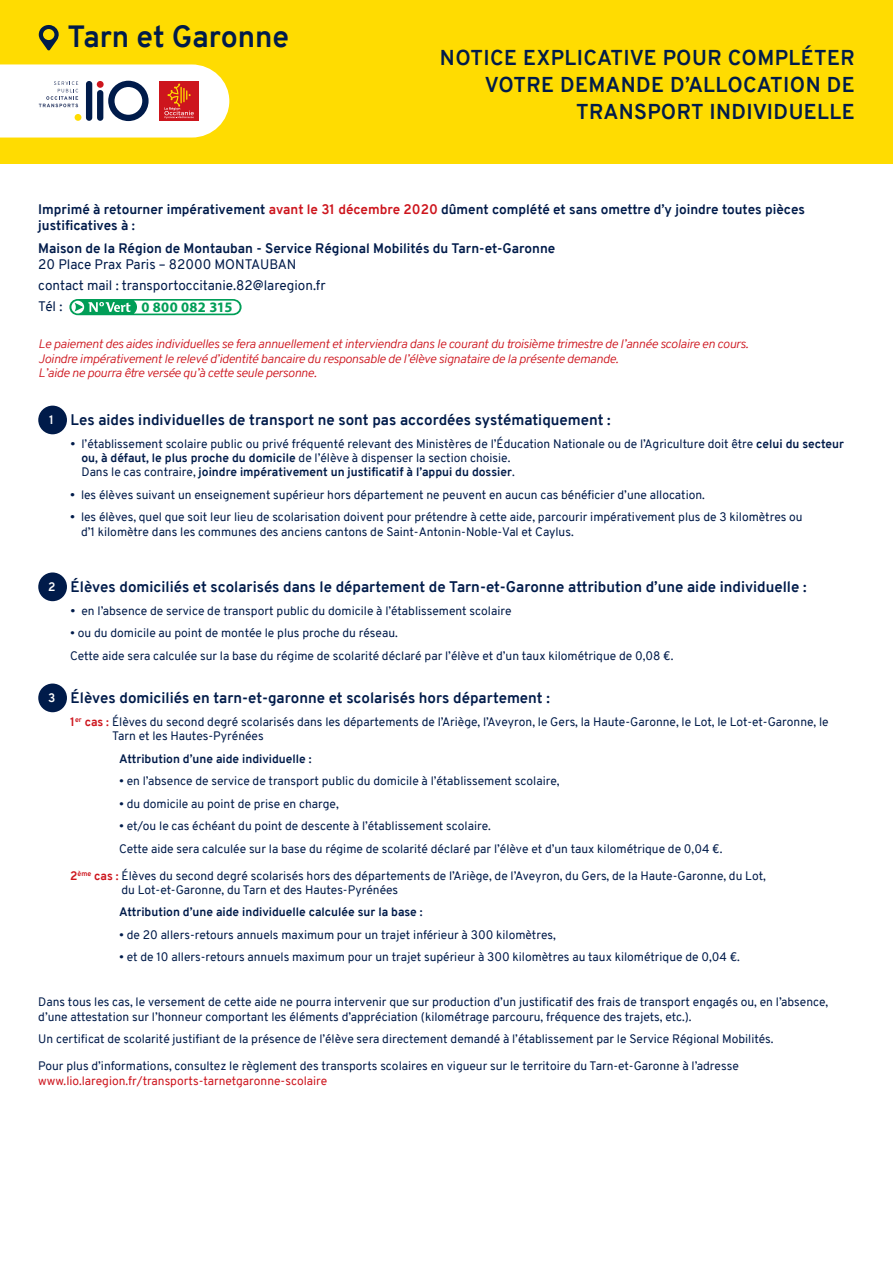
<style>
.page{position:relative;width:893px;height:1263px;background:#fff}
.page>*{position:absolute;margin:0;border:0;box-sizing:border-box;transform-origin:0 0}
.t1{font:700 30px "Overpass";color:#001b4a}
.t2{font:700 21px/27px "Overpass";letter-spacing:.02em;color:#001b4a;text-align:right}
.t3{font:700 15px "Overpass";color:#001b4a}
.t4{font:700 14.55px "Myriad Pro";letter-spacing:.015em;color:#009e57}
.t5{font:700 13.5px/16.2px "Overpass";color:#001b4a}
.t6{font:13.5px "Overpass";color:#001b4a}
.t7{font:12px/14.4px "Overpass";color:#001b4a}
.t8{font:italic 300 12px "Overpass";letter-spacing:-.03em;color:#cd151d;scale:1.08 1}
.t9{font:700 12px "Overpass";color:#001b4a}
.t10{font:12px "Overpass";color:#cd151d}
.t11{font:700 12px "Overpass";color:#fff}
.s1{color:#cd151d}
.s2{font-weight:700}
.s3{font-weight:700;color:#cd151d}
</style>
<div class="page">
<div style="left:0;top:0;width:893px;height:164px;background:#ffdc01"></div>
<svg style="left:69px;top:299px;width:173px;height:16px"></svg>
<div style="left:38px;top:406px;width:29px;height:28px;background:#001b4a;border-radius:50%"></div>
<div style="left:38px;top:572px;width:29px;height:29px;background:#001b4a;border-radius:50%"></div>
<div style="left:38px;top:683px;width:29px;height:29px;background:#001b4a;border-radius:50%"></div>
<svg style="left:0;top:64px;width:229px;height:74px;background:#edddd4"></svg>
<div style="left:86px;top:81px;width:6px;height:40px;background:#001b4a;border-radius:3px"></div>
<div style="left:97px;top:90px;width:6px;height:31px;background:#001b4a;border-radius:3px"></div>
<div style="left:97px;top:81px;width:7px;height:7px;background:#cd151d;border-radius:50%"></div>
<div style="left:75px;top:114px;width:6px;height:7px;background:#ffdc01;border-radius:50%"></div>
<svg style="left:39px;top:25px;width:20px;height:26px"></svg>
<p class="t1" style="left:68px;top:15px;width:223px">Tarn et Garonne</p>
<p class="t2" style="left:440px;top:44px;width:416px">NOTICE EXPLICATIVE POUR COMPLÉTER</p>
<p class="t2" style="left:485px;top:71px;width:371px">VOTRE DEMANDE D’ALLOCATION DE<br>TRANSPORT INDIVIDUELLE</p>
<p class="t5" style="left:38px;top:202px;width:768px">Imprimé à retourner impérativement <span class="s1">avant le 31 décembre 2020</span> dûment complété et sans omettre d’y joindre toutes pièces justificatives à :</p>
<p class="t5" style="left:38px;top:240px;width:518px">Maison de la Région de Montauban - Service Régional Mobilités du Tarn-et-Garonne</p>
<p class="t6" style="left:38px;top:255px;width:259px">20 Place Prax Paris – 82000 MONTAUBAN</p>
<p class="t6" style="left:38px;top:276px;width:289px">contact mail : transportoccitanie.82@laregion.fr</p>
<p class="t6" style="left:38px;top:297px;width:26px">Tél :</p>
<p class="t4" style="left:141px;top:297px;width:93px">0 800 082 315</p>
<p class="t8" style="left:38px;top:335px;width:659px">Le paiement des aides individuelles se fera annuellement et interviendra dans le courant du troisième trimestre de l’année scolaire en cours.</p>
<p class="t8" style="left:38px;top:350px;width:539px">Joindre impérativement le relevé d’identité bancaire du responsable de l’élève signataire de la présente demande.</p>
<p class="t8" style="left:38px;top:364px;width:259px">L’aide ne pourra être versée qu’à cette seule personne.</p>
<p class="t11" style="left:49px;top:412px;width:6px">1</p>
<p class="t3" style="left:71px;top:409px;width:542px">Les aides individuelles de transport ne sont pas accordées systématiquement :</p>
<p class="t7" style="left:81px;top:436px;width:764px;text-indent:-11px"><span class="s2">•</span> l’établissement scolaire public ou privé fréquenté relevant des Ministères de l’Éducation Nationale ou de l’Agriculture doit être <span class="s2">celui du secteur ou, à défaut, le plus proche du domicile</span> de l’élève à dispenser la section choisie.<br>Dans le cas contraire, <span class="s2">joindre impérativement un justificatif à l’appui du dossier</span>.</p>
<p class="t7" style="left:70px;top:488px;width:636px"><span class="s2">•</span> les élèves suivant un enseignement supérieur hors département ne peuvent en aucun cas bénéficier d’une allocation.</p>
<p class="t7" style="left:81px;top:510px;width:723px;text-indent:-11px"><span class="s2">•</span> les élèves, quel que soit leur lieu de scolarisation doivent pour prétendre à cette aide, parcourir impérativement plus de 3 kilomètres ou d’1 kilomètre dans les communes des anciens cantons de Saint-Antonin-Noble-Val et Caylus.</p>
<p class="t11" style="left:48px;top:579px;width:9px">2</p>
<p class="t3" style="left:71px;top:576px;width:737px">Élèves domiciliés et scolarisés dans le département de Tarn-et-Garonne attribution d’une aide individuelle :</p>
<p class="t7" style="left:71px;top:603px;width:442px"><span class="s2">•</span> en l’absence de service de transport public du domicile à l’établissement scolaire</p>
<p class="t7" style="left:70px;top:626px;width:329px">• ou du domicile au point de montée le plus proche du réseau.</p>
<p class="t7" style="left:70px;top:648px;width:605px">Cette aide sera calculée sur la base du régime de scolarité déclaré par l’élève et d’un taux kilométrique de 0,08 €.</p>
<p class="t11" style="left:48px;top:690px;width:9px">3</p>
<p class="t3" style="left:71px;top:687px;width:481px">Élèves domiciliés en tarn-et-garonne et scolarisés hors département :</p>
<p class="t7" style="left:112px;top:714px;width:718px;text-indent:-42px"><span class="s3">1</span><sup>er</sup> <span class="s3">cas :</span> Élèves du second degré scolarisés dans les départements de l’Ariège, l’Aveyron, le Gers, la Haute-Garonne, le Lot, le Lot-et-Garonne, le<br>Tarn et les Hautes-Pyrénées</p>
<p class="t9" style="left:119px;top:750px;width:194px">Attribution d’une aide individuelle :</p>
<p class="t7" style="left:119px;top:774px;width:442px">• en l’absence de service de transport public du domicile à l’établissement scolaire,</p>
<p class="t7" style="left:119px;top:796px;width:221px">• du domicile au point de prise en charge,</p>
<p class="t7" style="left:119px;top:819px;width:373px">• et/ou le cas échéant du point de descente à l’établissement scolaire.</p>
<p class="t7" style="left:119px;top:841px;width:605px">Cette aide sera calculée sur la base du régime de scolarité déclaré par l’élève et d’un taux kilométrique de 0,04 €.</p>
<p class="t7" style="left:122px;top:868px;width:646px;text-indent:-51px"><span class="s3">2</span><sup>ème</sup> <span class="s3">cas :</span> Élèves du second degré scolarisés hors des départements de l’Ariège, de l’Aveyron, du Gers, de la Haute-Garonne, du Lot, du Lot-et-Garonne, du Tarn et des Hautes-Pyrénées</p>
<p class="t9" style="left:119px;top:904px;width:305px">Attribution d’une aide individuelle calculée sur la base :</p>
<p class="t7" style="left:119px;top:928px;width:438px">• de 20 allers-retours annuels maximum pour un trajet inférieur à 300 kilomètres,</p>
<p class="t7" style="left:119px;top:950px;width:622px">• et de 10 allers-retours annuels maximum pour un trajet supérieur à 300 kilomètres au taux kilométrique de 0,04 €.</p>
<p class="t7" style="left:38px;top:995px;width:791px">Dans tous les cas, le versement de cette aide ne pourra intervenir que sur production d’un justificatif des frais de transport engagés ou, en l’absence, d’une attestation sur l’honneur comportant les éléments d’appréciation (kilométrage parcouru, fréquence des trajets, etc.).</p>
<p class="t7" style="left:38px;top:1032px;width:737px">Un certificat de scolarité justifiant de la présence de l’élève sera directement demandé à l’établissement par le Service Régional Mobilités.</p>
<p class="t7" style="left:38px;top:1059px;width:702px">Pour plus d’informations, consultez le règlement des transports scolaires en vigueur sur le territoire du Tarn-et-Garonne à l’adresse</p>
<p class="t10" style="left:38px;top:1072px;width:291px">www.lio.laregion.fr/transports-tarnetgaronne-scolaire</p>
</div>
